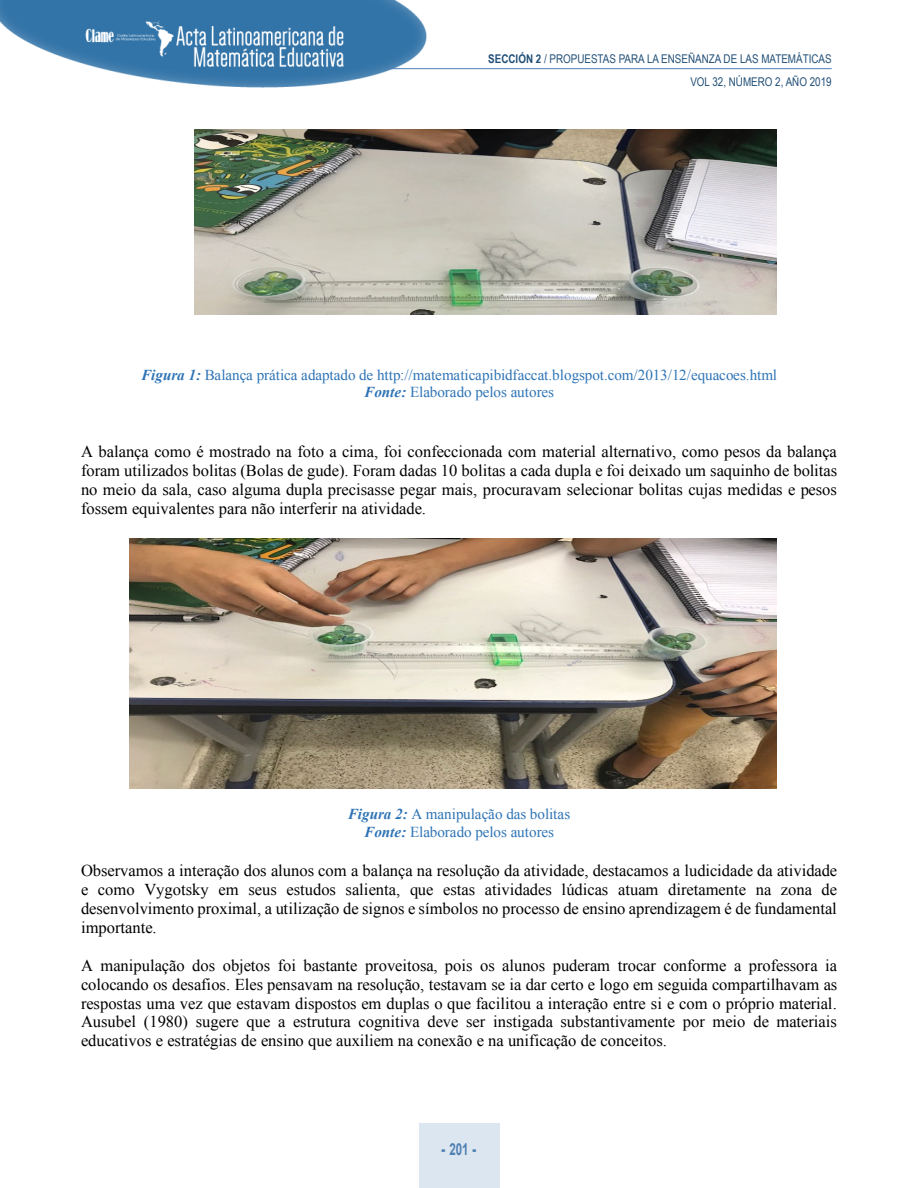
<style>
.page{position:relative;width:918px;height:1188px;background:#fff}
.page>*{position:absolute;margin:0;border:0;box-sizing:border-box;transform-origin:0 0}
.t1{font:16.5px/18.9px "Times New Roman";color:#000;text-align:justify}
.t2{font:700 16.5px "Arial";color:#4f80b4;scale:.7 1}
.t3{font:15.15px/17px "Times New Roman";color:#2e74b5;text-align:center}
.t4{font:12px/23px "Arial Narrow";color:#214f77;text-align:right}
.s1{font-weight:700}
.s2{font-weight:700;font-style:italic}
.s3{font-weight:900}
</style>
<div class="page">
<img style="left:0;top:0;width:435px;height:88px">
<hr style="left:389px;top:68px;width:443px;height:1px;background:#4f80b4">
<div style="left:419px;top:1123px;width:80px;height:65px;background:#dce6f0"></div>
<img style="left:194px;top:129px;width:582px;height:186px">
<img style="left:129px;top:538px;width:647px;height:250px">
<p class="t4" style="left:488px;top:47px;width:345px"><span class="s1">SECCIÓN 2</span> / PROPUESTAS PARA LA ENSEÑANZA DE LAS MATEMÁTICAS<br>VOL 32, NÚMERO 2, AÑO 2019</p>
<p class="t3" style="left:141px;top:366px;width:637px"><span class="s2">Figura 1:</span> Balança prática adaptado de http://matematicapibidfaccat.blogspot.com/2013/12/equacoes.html<br><span class="s2">Fonte:</span> Elaborado pelos autores</p>
<p class="t1" style="left:81px;top:442px;width:758px">A balança como é mostrado na foto a cima, foi confeccionada com material alternativo, como pesos da balança foram utilizados bolitas (Bolas de gude). Foram dadas 10 bolitas a cada dupla e foi deixado um saquinho de bolitas no meio da sala, caso alguma dupla precisasse pegar mais, procuravam selecionar bolitas cujas medidas e pesos fossem equivalentes para não interferir na atividade.</p>
<p class="t3" style="left:348px;top:806px;width:224px"><span class="s2">Figura 2:</span> A manipulação das bolitas<br><span class="s2">Fonte:</span> Elaborado pelos autores</p>
<p class="t1" style="left:81px;top:861px;width:758px">Observamos a interação dos alunos com a balança na resolução da atividade, destacamos a ludicidade da atividade e como Vygotsky em seus estudos salienta, que estas atividades lúdicas atuam diretamente na zona de desenvolvimento proximal, a utilização de signos e símbolos no processo de ensino aprendizagem é de fundamental importante.</p>
<p class="t1" style="left:81px;top:955px;width:758px">A manipulação dos objetos foi bastante proveitosa, pois os alunos puderam trocar conforme a professora ia colocando os desafios. Eles pensavam na resolução, testavam se ia dar certo e logo em seguida compartilhavam as respostas uma vez que estavam dispostos em duplas o que facilitou a interação entre si e com o próprio material.<br>Ausubel (1980) sugere que a estrutura cognitiva deve ser instigada substantivamente por meio de materiais educativos e estratégias de ensino que auxiliem na conexão e na unificação de conceitos.</p>
<p class="t2" style="left:442px;top:1140px;width:51px"><span class="s3">-</span> 201 <span class="s3">-</span></p>
</div>
